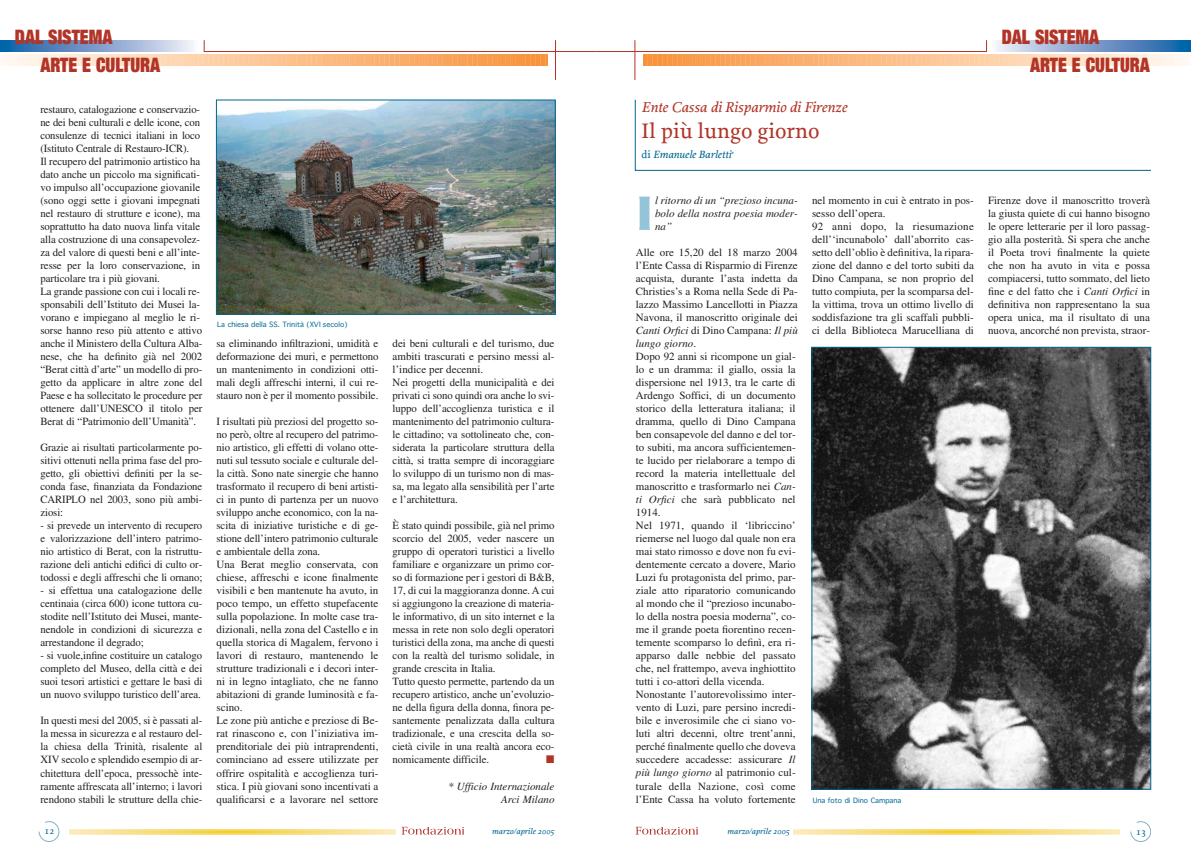
<style>
.page{position:relative;width:1191px;height:857px;background:#fff}
.page>*{position:absolute;margin:0;border:0;box-sizing:border-box;transform-origin:0 0}
.t1{font:500 52px "Serpentine";color:#94c3da}
.t2{font:500 22px "Proforma";color:#b23427}
.t3{font:900 expanded 20px "Helvetica Neue";color:#b23427;scale:.88 1}
.t4{font:italic 500 15px "Proforma";color:#b23427}
.t5{font:11px/13px "Times";letter-spacing:-.005em;color:#231f20;text-align:justify}
.t6{font:italic 11px/13px "Times";color:#231f20;text-align:right}
.t7{font:italic 500 11px "Proforma";color:#00678f}
.t8{font:11px "Zapf Dingbats";color:#b23427}
.t9{font:500 10px "Proforma";color:#00678f}
.t10{font:italic 500 8.5px "Proforma";color:#00678f}
.t11{font:7px "Geneva";color:#006792}
.s1{font-style:normal}
.s2{font-style:italic}
</style>
<div class="page">
<svg style="left:69px;top:829px;width:326px;height:5px;background:#f7de83"></svg>
<svg style="left:793px;top:829px;width:326px;height:5px;background:#f7de83"></svg>
<svg style="left:39px;top:821px;width:20px;height:20px"></svg>
<svg style="left:1130px;top:821px;width:21px;height:20px"></svg>
<svg style="left:401px;top:826px;width:63px;height:8px"></svg>
<svg style="left:635px;top:826px;width:63px;height:8px"></svg>
<hr style="left:204px;top:51px;width:391px;height:1px;background:#b23427">
<hr style="left:555px;top:40px;width:1px;height:40px;background:#b23427">
<svg style="left:0;top:40px;width:547px;height:26px"></svg>
<img style="left:218px;top:102px;width:335px;height:210px">
<hr style="left:595px;top:51px;width:391px;height:1px;background:#b23427">
<hr style="left:634px;top:40px;width:1px;height:40px;background:#b23427">
<svg style="left:643px;top:40px;width:548px;height:26px"></svg>
<img style="left:813px;top:349px;width:336px;height:438px">
<div style="left:811px;top:347px;width:340px;height:442px;border:1px solid #006792"></div>
<svg style="left:634px;top:99px;width:517px;height:72px"></svg>
<h3 class="t3" style="left:15px;top:30px;width:112px">DAL SISTEMA</h3>
<h3 class="t3" style="left:1001px;top:30px;width:112px">DAL SISTEMA</h3>
<h3 class="t3" style="left:40px;top:58px;width:138px">ARTE E CULTURA</h3>
<h3 class="t3" style="left:1030px;top:58px;width:138px">ARTE E CULTURA</h3>
<p class="t5" style="left:40px;top:104px;width:163px;text-align:left">restauro, catalogazione e conservazio&shy;ne dei beni culturali e delle icone, con consulenze di tecnici italiani in loco (Istituto Centrale di Restauro-ICR).<br>Il recupero del patrimonio artistico ha dato anche un piccolo ma significati&shy;vo impulso all’occupazione giovanile (sono oggi sette i giovani impegnati nel restauro di strutture e icone), ma soprattutto ha dato nuova linfa vitale alla costruzione di una consapevolez&shy;za del valore di questi beni e all’inte&shy;resse per la loro conservazione, in particolare tra i più giovani.<br>La grande passione con cui i locali re&shy;sponsabili dell’Istituto dei Musei la&shy;vorano e impiegano al meglio le ri&shy;sorse hanno reso più attento e attivo anche il Ministero della Cultura Alba&shy;nese, che ha definito già nel 2002 “Berat città d’arte” un modello di pro&shy;getto da applicare in altre zone del Paese e ha sollecitato le procedure per ottenere dall’UNESCO il titolo per Berat di “Patrimonio dell’Umanità”.</p>
<p class="t5" style="left:40px;top:442px;width:163px">Grazie ai risultati particolarmente po&shy;sitivi ottenuti nella prima fase del pro&shy;getto, gli obiettivi definiti per la se&shy;conda fase, finanziata da Fondazione CARIPLO nel 2003, sono più ambi&shy;ziosi:</p>
<p class="t5" style="left:40px;top:520px;width:163px">- si prevede un intervento di recupero e valorizzazione dell’intero patrimo&shy;nio artistico di Berat, con la ristruttu&shy;razione deli antichi edifici di culto or&shy;todossi e degli affreschi che li ornano;</p>
<p class="t5" style="left:40px;top:585px;width:163px">- si effettua una catalogazione delle centinaia (circa 600) icone tuttora cu&shy;stodite nell’Istituto dei Musei, mante&shy;nendole in condizioni di sicurezza e arrestandone il degrado;</p>
<p class="t5" style="left:40px;top:650px;width:163px">- si vuole,infine costituire un catalogo completo del Museo, della città e dei suoi tesori artistici e gettare le basi di un nuovo sviluppo turistico dell’area.</p>
<p class="t5" style="left:40px;top:715px;width:163px">In questi mesi del 2005, si è passati al&shy;la messa in sicurezza e al restauro del&shy;la chiesa della Trinità, risalente al XIV secolo e splendido esempio di ar&shy;chitettura dell’epoca, pressochè inte&shy;ramente affrescata all’interno; i lavori rendono stabili le strutture della chie-</p>
<p class="t11" style="left:217px;top:321px;width:132px">La chiesa della SS. Trinità (XVI secolo)</p>
<p class="t5" style="left:216px;top:338px;width:163px">sa eliminando infiltrazioni, umidità e deformazione dei muri, e permettono un mantenimento in condizioni otti&shy;mali degli affreschi interni, il cui re&shy;stauro non è per il momento possibile.</p>
<p class="t5" style="left:216px;top:416px;width:163px;text-align:left">I risultati più preziosi del progetto so&shy;no però, oltre al recupero del patrimo&shy;nio artistico, gli effetti di volano otte&shy;nuti sul tessuto sociale e culturale del&shy;la città. Sono nate sinergie che hanno trasformato il recupero di beni artisti&shy;ci in punto di partenza per un nuovo sviluppo anche economico, con la na&shy;scita di iniziative turistiche e di ge&shy;stione dell’intero patrimonio culturale e ambientale della zona.<br>Una Berat meglio conservata, con chiese, affreschi e icone finalmente visibili e ben mantenute ha avuto, in poco tempo, un effetto stupefacente sulla popolazione. In molte case tra&shy;dizionali, nella zona del Castello e in quella storica di Magalem, fervono i lavori di restauro, mantenendo le strutture tradizionali e i decori inter&shy;ni in legno intagliato, che ne fanno abitazioni di grande luminosità e fa&shy;scino.<br>Le zone più antiche e preziose di Be&shy;rat rinascono e, con l’iniziativa im&shy;prenditoriale dei più intraprendenti, cominciano ad essere utilizzate per offrire ospitalità e accoglienza turi&shy;stica. I più giovani sono incentivati a qualificarsi e a lavorare nel settore</p>
<p class="t5" style="left:392px;top:338px;width:163px;text-align:left">dei beni culturali e del turismo, due ambiti trascurati e persino messi al&shy;l’indice per decenni.<br>Nei progetti della municipalità e dei privati ci sono quindi ora anche lo svi&shy;luppo dell’accoglienza turistica e il mantenimento del patrimonio cultura&shy;le cittadino; va sottolineato che, con&shy;siderata la particolare struttura della città, si tratta sempre di incoraggiare lo sviluppo di un turismo non di mas&shy;sa, ma legato alla sensibilità per l’arte e l’architettura.</p>
<p class="t5" style="left:392px;top:520px;width:163px;text-align:left">È stato quindi possibile, già nel primo scorcio del 2005, veder nascere un gruppo di operatori turistici a livello familiare e organizzare un primo cor&shy;so di formazione per i gestori di B&amp;B, 17, di cui la maggioranza donne. A cui si aggiungono la creazione di materia&shy;le informativo, di un sito internet e la messa in rete non solo degli operatori turistici della zona, ma anche di questi con la realtà del turismo solidale, in grande crescita in Italia.<br>Tutto questo permette, partendo da un recupero artistico, anche un’evoluzio&shy;ne della figura della donna, finora pe&shy;santemente penalizzata dalla cultura tradizionale, e una crescita della so&shy;cietà civile in una realtà ancora eco&shy;nomicamente difficile.</p>
<p class="t8" style="left:546px;top:754px;width:10px">■</p>
<p class="t6" style="left:448px;top:779px;width:108px">* Ufficio Internazionale<br>Arci Milano</p>
<h3 class="t4" style="left:641px;top:101px;width:207px">Ente Cassa di Risparmio di Firenze</h3>
<h2 class="t2" style="left:641px;top:122px;width:179px">Il più lungo giorno</h2>
<p class="t7" style="left:641px;top:150px;width:94px"><span class="s1">di</span> Emanuele Barletti<sup>*</sup></p>
<h1 class="t1" style="left:636px;top:196px;width:19px">I</h1>
<p class="t6" style="left:655px;top:194px;width:144px;text-align:justify">l ritorno di un “prezioso incuna&shy;bolo della nostra poesia moder&shy;na”</p>
<p class="t5" style="left:636px;top:247px;width:163px;text-align:left">Alle ore 15,20 del 18 marzo 2004 l’Ente Cassa di Risparmio di Firenze acquista, durante l’asta indetta da Christies’s a Roma nella Sede di Pa&shy;lazzo Massimo Lancellotti in Piazza Navona, il manoscritto originale dei <span class="s2">Canti Orfici</span> di Dino Campana: <span class="s2">Il più lungo giorno</span>.<br>Dopo 92 anni si ricompone un gial&shy;lo e un dramma: il giallo, ossia la dispersione nel 1913, tra le carte di Ardengo Soffici, di un documento storico della letteratura italiana; il dramma, quello di Dino Campana ben consapevole del danno e del tor&shy;to subiti, ma ancora sufficientemen&shy;te lucido per rielaborare a tempo di record la materia intellettuale del manoscritto e trasformarlo nei <span class="s2">Can&shy;ti Orfici</span> che sarà pubblicato nel 1914.<br>Nel 1971, quando il ‘libriccino’ riemerse nel luogo dal quale non era mai stato rimosso e dove non fu evi&shy;dentemente cercato a dovere, Mario Luzi fu protagonista del primo, par&shy;ziale atto riparatorio comunicando al mondo che il “prezioso incunabo&shy;lo della nostra poesia moderna”, co&shy;me il grande poeta fiorentino recen&shy;temente scomparso lo definì, era ri&shy;apparso dalle nebbie del passato che, nel frattempo, aveva inghiottito tutti i co-attori della vicenda.<br>Nonostante l’autorevolissimo inter&shy;vento di Luzi, pare persino incredi&shy;bile e inverosimile che ci siano vo&shy;luti altri decenni, oltre trent’anni, perché finalmente quello che doveva succedere accadesse: assicurare <span class="s2">Il più lungo giorno</span> al patrimonio cul&shy;turale della Nazione, così come l’Ente Cassa ha voluto fortemente</p>
<p class="t5" style="left:812px;top:194px;width:163px;text-align:left">nel momento in cui è entrato in pos&shy;sesso dell’opera.<br>92 anni dopo, la riesumazione dell’‘incunabolo’ dall’aborrito cas&shy;setto dell’oblio è definitiva, la ripara&shy;zione del danno e del torto subiti da Dino Campana, se non proprio del tutto compiuta, per la scomparsa del&shy;la vittima, trova un ottimo livello di soddisfazione tra gli scaffali pubbli&shy;ci della Biblioteca Marucelliana di</p>
<p class="t5" style="left:988px;top:194px;width:163px">Firenze dove il manoscritto troverà la giusta quiete di cui hanno bisogno le opere letterarie per il loro passag&shy;gio alla posterità. Si spera che anche il Poeta trovi finalmente la quiete che non ha avuto in vita e possa compiacersi, tutto sommato, del lieto fine e del fatto che i <span class="s2">Canti Orfici</span> in definitiva non rappresentano la sua opera unica, ma il risultato di una nuova, ancorché non prevista, straor-</p>
<p class="t11" style="left:812px;top:796px;width:90px">Una foto di Dino Campana</p>
<p class="t9" style="left:44px;top:826px;width:11px">12</p>
<p class="t10" style="left:492px;top:827px;width:64px">marzo/aprile 2005</p>
<p class="t10" style="left:727px;top:827px;width:64px">marzo/aprile 2005</p>
<p class="t9" style="left:1136px;top:827px;width:11px">13</p>
</div>
